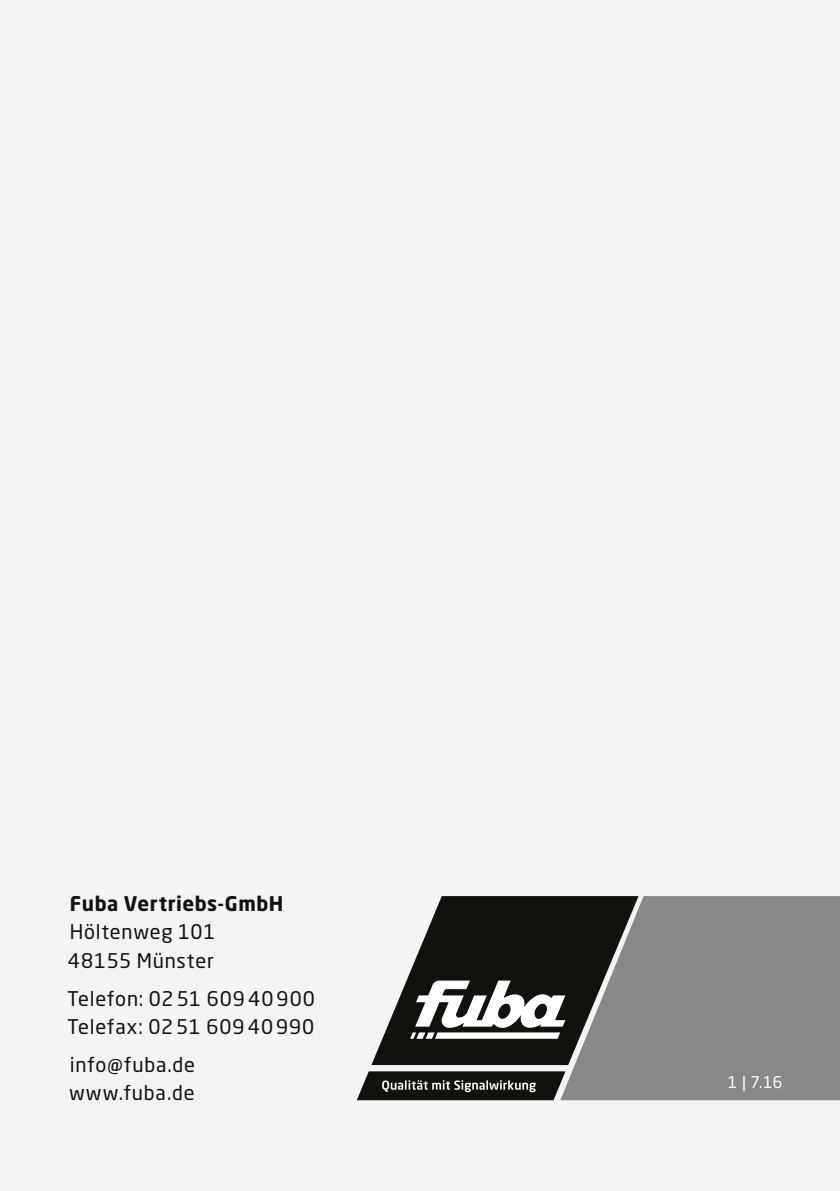
<style>
.page{position:relative;width:840px;height:1191px;background:#fff}
.page>*{position:absolute;margin:0;border:0;box-sizing:border-box;transform-origin:0 0}
.t1{font:20px/28px "Neo Sans Pro";letter-spacing:.04em;color:#12120d}
.t2{font:700 20px "Neo Sans Pro";letter-spacing:.025em;color:#12120d}
.t3{font:16px "Neo Sans Pro";color:#fff}
</style>
<div class="page">
<div style="left:0;top:0;width:839px;height:1191px;background:#f3f4f4"></div>
<svg style="left:357px;top:896px;width:203px;height:204px;fill:#12120d"></svg>
<svg style="left:410px;top:980px;width:150px;height:58px"></svg>
<svg style="left:382px;top:1080px;width:153px;height:12px;background:#5b5b58"></svg>
<svg style="left:560px;top:896px;width:279px;height:204px;background:#7a7c7a"></svg>
<p class="t2" style="left:70px;top:891px;width:215px">Fuba Vertriebs-GmbH</p>
<p class="t1" style="left:68px;top:917px;width:149px">Höltenweg 101<br>48155 Münster</p>
<p class="t1" style="left:67px;top:984px;width:249px">Telefon: 02 51 609 40 900<br>Telefax: 0251 60940990</p>
<p class="t1" style="left:69px;top:1050px;width:127px">info@fuba.de www.fuba.de</p>
<p class="t3" style="left:727px;top:1072px;width:56px">1 | 7.16</p>
</div>
